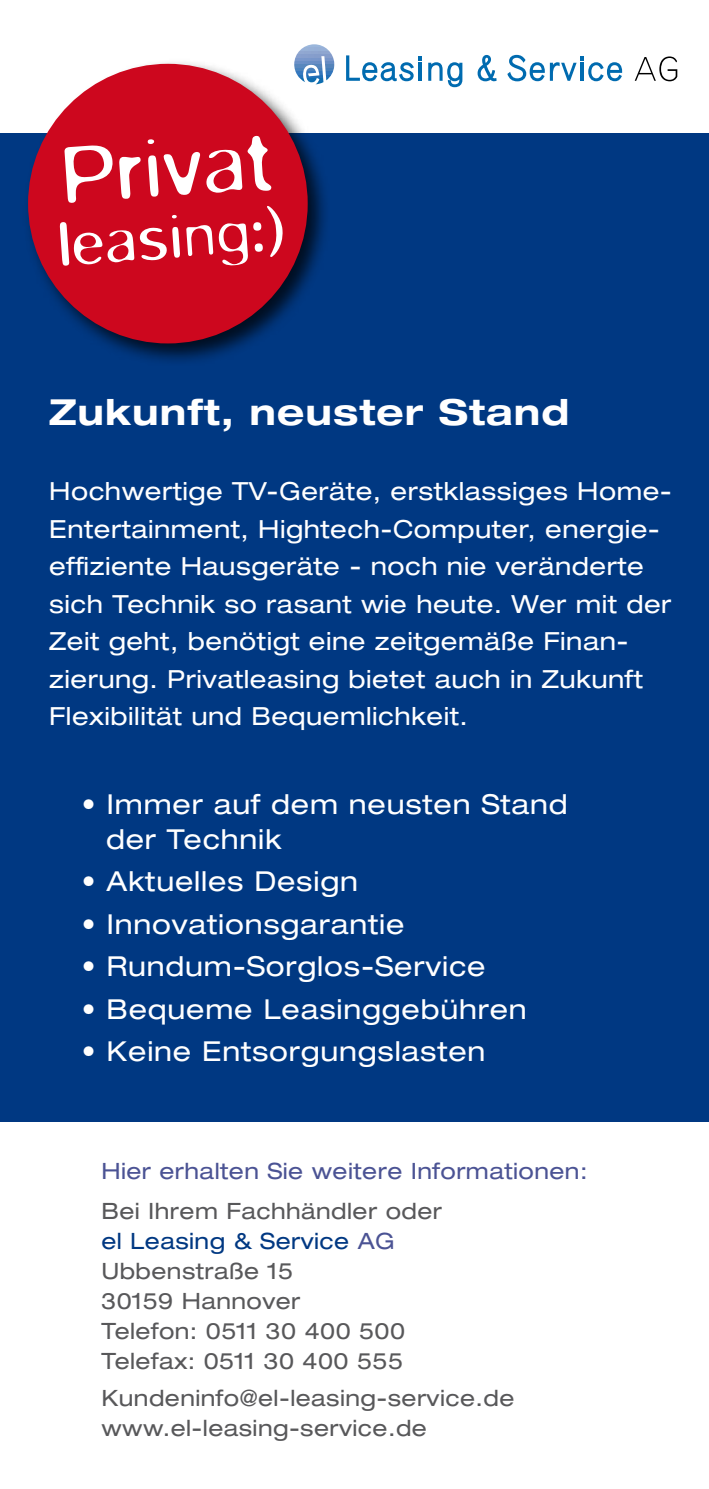
<style>
.page{position:relative;width:709px;height:1489px;background:#fff}
.page>*{position:absolute;margin:0;border:0;box-sizing:border-box;transform-origin:0 0}
.t1{font:300 89.5px "Blur";color:#fff}
.t2{font:300 66.75px "Blur";color:#fff}
.t3{font:700 expanded 35.75px "Helvetica Neue";letter-spacing:.03em;color:#fff}
.t4{font:expanded 27.5px/35px "Helvetica Neue";letter-spacing:.03em;color:#fff}
.t5{font:expanded 25px/37.5px "Helvetica Neue";letter-spacing:.02em;color:#fff}
.t6{font:expanded 22.5px/30px "Helvetica Neue";letter-spacing:.02em;color:#58585a}
.t7{font:expanded 22.5px "Helvetica Neue";letter-spacing:.02em;color:#4b5394}
.s1{color:#003882}
.s2{color:#4b5394}
</style>
<div class="page">
<div style="left:0;top:133px;width:709px;height:988px;background:#003882"></div>
<div style="left:22px;top:58px;width:308px;height:308px;background:#000;opacity:.75"></div>
<div style="left:28px;top:64px;width:280px;height:279px;background:#cd071e;border-radius:50%"></div>
<svg style="left:346px;top:55px;width:76px;height:26px"></svg>
<hr style="left:418px;top:63px;width:4px;height:18px;background:#006bb0">
<svg style="left:477px;top:55px;width:19px;height:26px"></svg>
<svg style="left:634px;top:56px;width:43px;height:25px"></svg>
<svg style="left:428px;top:62px;width:34px;height:25px"></svg>
<svg style="left:507px;top:55px;width:115px;height:26px"></svg>
<hr style="left:580px;top:63px;width:3px;height:18px;background:#006bb0">
<img style="left:294px;top:44px;width:40px;height:40px">
<h1 class="t1" style="left:58px;top:125px;width:212px;rotate:-4deg">Privat</h1>
<h2 class="t2" style="left:56px;top:208px;width:228px;rotate:-4deg">leasing:)</h2>
<h3 class="t3" style="left:49px;top:390px;width:521px">Zukunft, neuster Stand</h3>
<p class="t5" style="left:49px;top:472px;width:624px">Hochwertige TV-Geräte, erstklassiges Home-Entertainment, Hightech-Computer, energie&shy;effiziente Hausgeräte - noch nie veränderte sich Technik so rasant wie heute. Wer mit der Zeit geht, benötigt eine zeitgemäße Finan&shy;zierung. Privatleasing bietet auch in Zukunft Flexibilität und Bequemlichkeit.</p>
<p class="t4" style="left:106px;top:786px;width:463px;text-indent:-24px">• Immer auf dem neusten Stand der Technik</p>
<p class="t4" style="left:82px;top:863px;width:277px">• Aktuelles Design</p>
<p class="t4" style="left:82px;top:906px;width:324px">• Innovationsgarantie</p>
<p class="t4" style="left:82px;top:948px;width:405px">• Rundum-Sorglos-Service</p>
<p class="t4" style="left:82px;top:991px;width:446px">• Bequeme Leasinggebühren</p>
<p class="t4" style="left:82px;top:1033px;width:405px">• Keine Entsorgungslasten</p>
<p class="t7" style="left:101px;top:1156px;width:487px">Hier erhalten Sie weitere Informationen:</p>
<p class="t6" style="left:101px;top:1195px;width:342px">Bei Ihrem Fachhändler oder <span class="s1">el Leasing &amp; Service</span> <span class="s2">AG<br></span>Ubbenstraße 15<br>30159 Hannover<br>Telefon: 0511 30 400 500<br>Telefax: 0511 30 400 555</p>
<p class="t6" style="left:101px;top:1382px;width:414px">Kundeninfo@el-leasing-service.de www.el-leasing-service.de</p>
</div>
